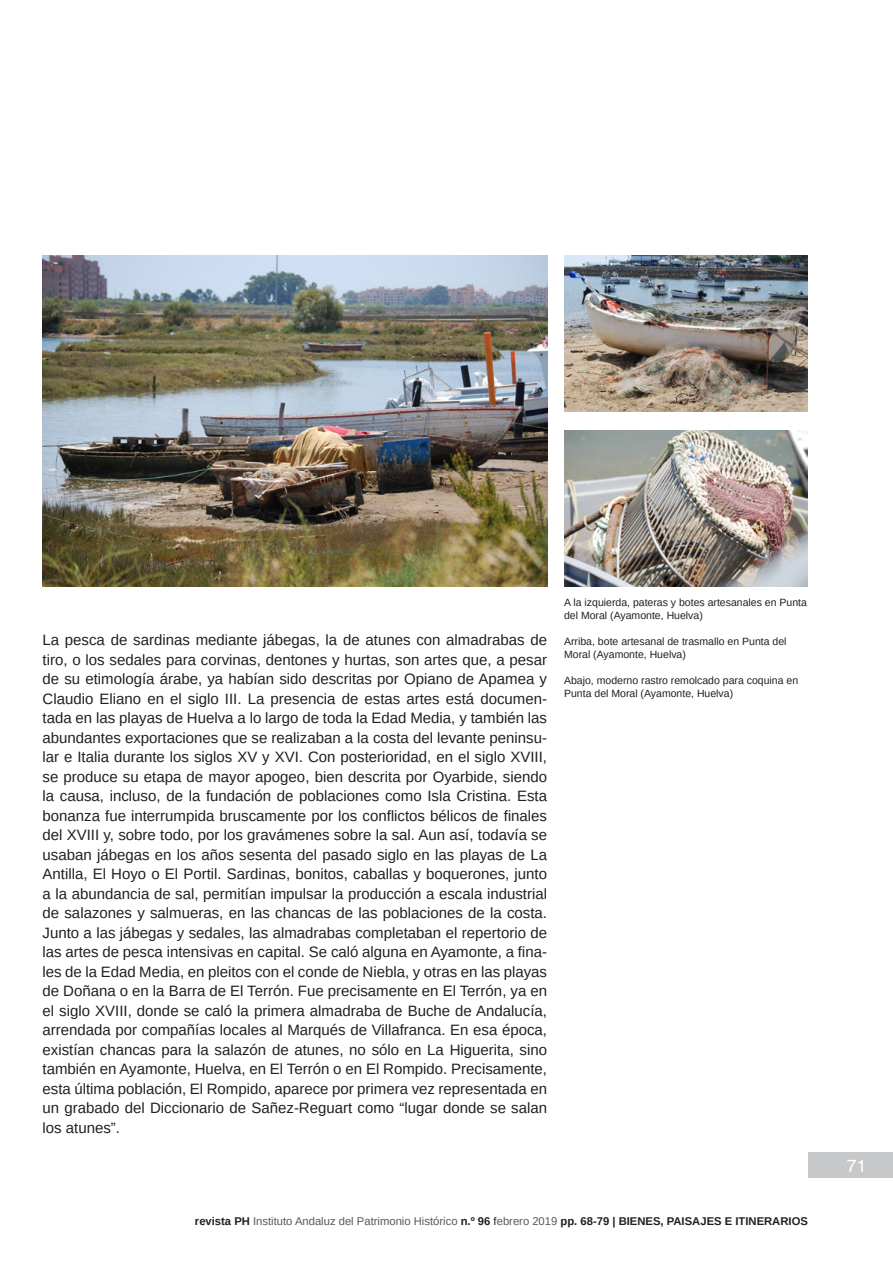
<style>
.page{position:relative;width:893px;height:1263px;background:#fff}
.page>*{position:absolute;margin:0;border:0;box-sizing:border-box;transform-origin:0 0}
.t1{font:18px "Swiss 721 BT";color:#fff}
.t2{font:15px/19.5px "Arimo";color:#231f20;text-align:justify}
.t3{font:700 11.25px "Arimo";color:#231f20}
.Pie_de_Foto{font:10.5px/12.6px "Arimo";color:#231f20}
.s1{font-weight:400;color:#57585a}
.s2{font-weight:400}
</style>
<div class="page">
<div style="left:808px;top:1152px;width:85px;height:26px;background:#c7c8ca"></div>
<img style="left:43px;top:255px;width:504px;height:332px">
<img style="left:564px;top:255px;width:244px;height:156px">
<img style="left:564px;top:431px;width:244px;height:156px">
<p class="Pie_de_Foto" style="left:564px;top:596px;width:244px">A la izquierda, pateras y botes artesanales en Punta del Moral (Ayamonte, Huelva)</p>
<p class="t2" style="left:43px;top:630px;width:506px">La pesca de sardinas mediante jábegas, la de atunes con almadrabas de tiro, o los sedales para corvinas, dentones y hurtas, son artes que, a pesar de su etimología árabe, ya habían sido descritas por Opiano de Apamea y Claudio Eliano en el siglo III. La presencia de estas artes está documen&shy;tada en las playas de Huelva a lo largo de toda la Edad Media, y también las abundantes exportaciones que se realizaban a la costa del levante peninsu&shy;lar e Italia durante los siglos XV y XVI. Con posterioridad, en el siglo XVIII, se produce su etapa de mayor apogeo, bien descrita por Oyarbide, siendo la causa, incluso, de la fundación de poblaciones como Isla Cristina. Esta bonanza fue interrumpida bruscamente por los conflictos bélicos de finales del XVIII y, sobre todo, por los gravámenes sobre la sal. Aun así, todavía se usaban jábegas en los años sesenta del pasado siglo en las playas de La Antilla, El Hoyo o El Portil. Sardinas, bonitos, caballas y boquerones, junto a la abundancia de sal, permitían impulsar la producción a escala industrial de salazones y salmueras, en las chancas de las poblaciones de la costa.<br>Junto a las jábegas y sedales, las almadrabas completaban el repertorio de las artes de pesca intensivas en capital. Se caló alguna en Ayamonte, a fina&shy;les de la Edad Media, en pleitos con el conde de Niebla, y otras en las playas de Doñana o en la Barra de El Terrón. Fue precisamente en El Terrón, ya en el siglo XVIII, donde se caló la primera almadraba de Buche de Andalucía, arrendada por compañías locales al Marqués de Villafranca. En esa época, existían chancas para la salazón de atunes, no sólo en La Higuerita, sino también en Ayamonte, Huelva, en El Terrón o en El Rompido. Precisamente, esta última población, El Rompido, aparece por primera vez representada en un grabado del Diccionario de Sañez-Reguart como “lugar donde se salan los atunes”.</p>
<p class="Pie_de_Foto" style="left:564px;top:635px;width:224px">Arriba, bote artesanal de trasmallo en Punta del<br>Moral (Ayamonte, Huelva)</p>
<p class="Pie_de_Foto" style="left:564px;top:674px;width:236px">Abajo, moderno rastro remolcado para coquina en<br>Punta del Moral (Ayamonte, Huelva)</p>
<p class="t3" style="left:195px;top:1213px;width:614px">revista PH <span class="s1">Instituto Andaluz del Patrimonio Histórico</span> n.º 96 <span class="s2">f</span><span class="s1">ebrero 2019</span> pp. 68-79 | BIENES, PAISAJES E ITINERARIOS</p>
<p class="t1" style="left:847px;top:1154px;width:21px">71</p>
</div>
